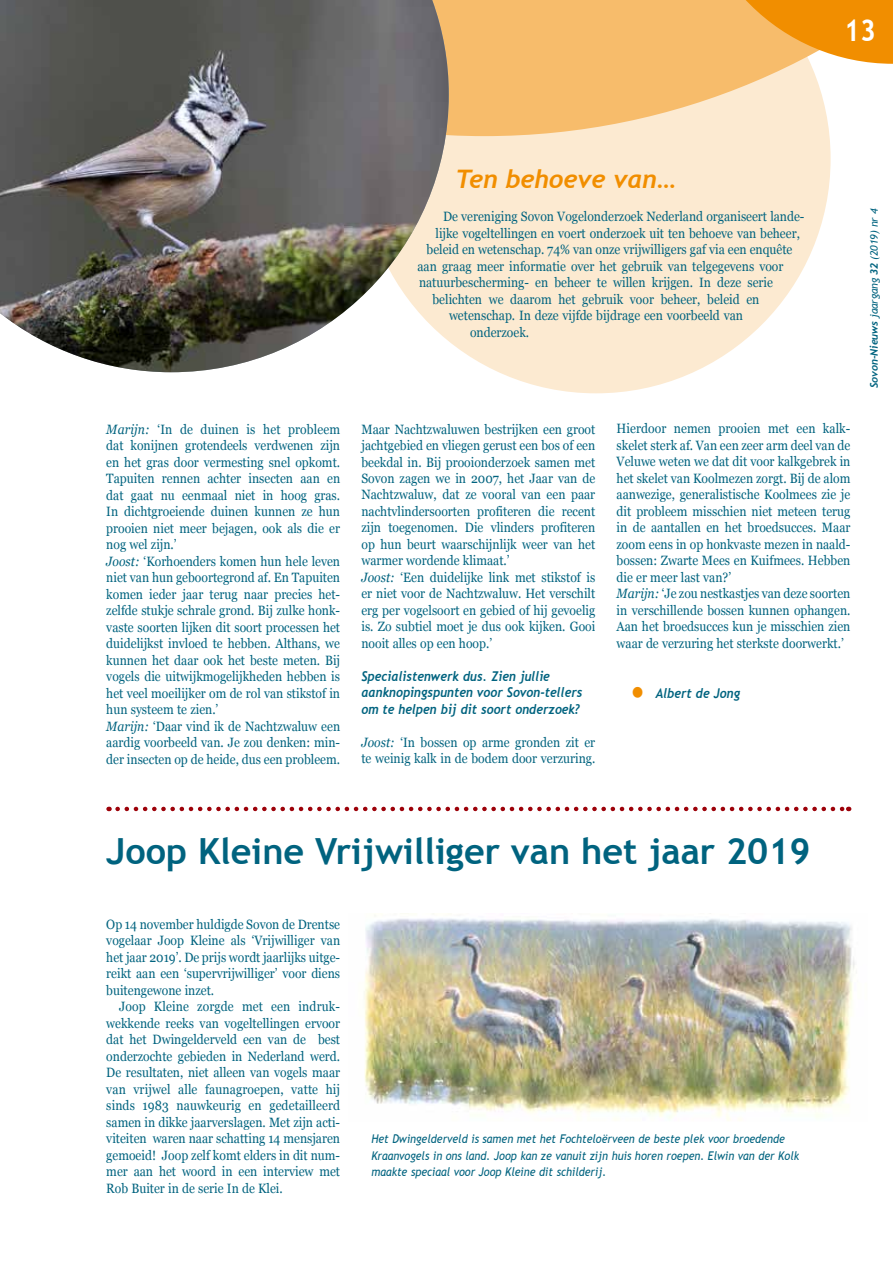
<style>
.page{position:relative;width:893px;height:1263px;background:#fff}
.page>*{position:absolute;margin:0;border:0;box-sizing:border-box;transform-origin:0 0}
.t1{font:700 36px "Trebuchet MS";color:#00637f}
.t2{font:700 30px "Trebuchet MS";color:#fff;scale:.9 1}
.t3{font:italic 700 25.5px "Trebuchet";color:#f18e00}
.t4{font:13.5px/16.5px "Georgia";color:#00637f;scale:.9 1}
.t5{font:italic 700 13.5px/16.5px "Trebuchet";color:#00637f;scale:.9 1}
.t6{font:italic 12px/16.5px "Trebuchet MS";color:#00637f;scale:.9 1}
.t7{font:italic 10.5px "Trebuchet MS";letter-spacing:-.01em;color:#00637f}
.s1{font-family:"Trebuchet";font-weight:700}
.s2{font-style:italic}
.s3{font-family:"Trebuchet MS";font-style:normal;font-size:34.5px;color:#f18e00}
</style>
<div class="page">
<svg style="left:449px;top:136px;width:382px;height:257px;background:#fcecd7"></svg>
<svg style="left:118px;top:807px;width:731px;height:4px"></svg>
<svg style="left:449px;top:0;width:381px;height:136px;background:#f8c683"></svg>
<svg style="left:691px;top:0;width:202px;height:64px;background:#f4a73b"></svg>
<img style="left:364px;top:913px;width:491px;height:208px">
<img style="left:0;top:0;width:449px;height:372px">
<h2 class="t2" style="left:844px;top:11px;width:37px">13</h2>
<h3 class="t3" style="left:455px;top:164px;width:222px">Ten behoeve van…</h3>
<p class="t4" style="left:443px;top:208px;width:403px">De vereniging Sovon Vogelonderzoek Nederland organiseert lande-</p>
<p class="t4" style="left:435px;top:224px;width:406px">lijke vogeltellingen en voert onderzoek uit ten behoeve van beheer,</p>
<p class="t4" style="left:426px;top:241px;width:408px">beleid en wetenschap. 74% van onze vrijwilligers gaf via een enquête</p>
<p class="t4" style="left:417px;top:257px;width:408px">aan graag meer informatie over het gebruik van telgegevens voor</p>
<p class="t4" style="left:419px;top:274px;width:395px">natuurbescherming- en beheer te willen krijgen. In deze serie</p>
<p class="t4" style="left:432px;top:290px;width:365px">belichten we daarom het gebruik voor beheer, beleid en</p>
<p class="t4" style="left:449px;top:307px;width:328px">wetenschap. In deze vijfde bijdrage een voorbeeld van</p>
<p class="t4" style="left:470px;top:323px;width:67px">onderzoek.</p>
<p class="t7" style="left:868px;top:388px;width:181px;rotate:-90deg"><span class="s1">Sovon-Nieuws</span> jaargang <span class="s1">32</span> (2019) nr 4</p>
<p class="t4" style="left:106px;top:420px;width:261px"><span class="s2">Marijn:</span> ‘In de duinen is het probleem dat konijnen grotendeels verdwenen zijn en het gras door vermesting snel opkomt.<br>Tapuiten rennen achter insecten aan en dat gaat nu eenmaal niet in hoog gras.<br>In dichtgroeiende duinen kunnen ze hun prooien niet meer bejagen, ook als die er nog wel zijn.’<br><span class="s2">Joost:</span> ‘Korhoenders komen hun hele leven niet van hun geboortegrond af. En Tapuiten komen ieder jaar terug naar precies het&shy;zelfde stukje schrale grond. Bij zulke honk&shy;vaste soorten lijken dit soort processen het duidelijkst invloed te hebben. Althans, we kunnen het daar ook het beste meten. Bij vogels die uitwijkmogelijkheden hebben is het veel moeilijker om de rol van stikstof in hun systeem te zien.’<br><span class="s2">Marijn:</span> ‘Daar vind ik de Nachtzwaluw een aardig voorbeeld van. Je zou denken: min&shy;der insecten op de heide, dus een probleem.</p>
<p class="t4" style="left:361px;top:420px;width:261px">Maar Nachtzwaluwen bestrijken een groot jachtgebied en vliegen gerust een bos of een beekdal in. Bij prooionderzoek samen met Sovon zagen we in 2007, het Jaar van de Nachtzwaluw, dat ze vooral van een paar nachtvlindersoorten profiteren die recent zijn toegenomen. Die vlinders profiteren op hun beurt waarschijnlijk weer van het warmer wordende klimaat.’<br><span class="s2">Joost:</span> ‘Een duidelijke link met stikstof is er niet voor de Nachtzwaluw. Het verschilt erg per vogelsoort en gebied of hij gevoelig is. Zo subtiel moet je dus ook kijken. Gooi nooit alles op een hoop.’</p>
<p class="t5" style="left:361px;top:668px;width:247px">Specialistenwerk dus. Zien jullie aanknopingspunten voor Sovon-tellers om te helpen bij dit soort onderzoek?</p>
<p class="t4" style="left:361px;top:733px;width:261px"><span class="s2">Joost:</span> ‘In bossen op arme gronden zit er te weinig kalk in de bodem door verzuring.</p>
<p class="t4" style="left:617px;top:420px;width:261px">Hierdoor nemen prooien met een kalk&shy;skelet sterk af. Van een zeer arm deel van de Veluwe weten we dat dit voor kalkgebrek in het skelet van Koolmezen zorgt. Bij de alom aanwezige, generalistische Koolmees zie je dit probleem misschien niet meteen terug in de aantallen en het broedsucces. Maar zoom eens in op honkvaste mezen in naald&shy;bossen: Zwarte Mees en Kuifmees. Hebben die er meer last van?’<br><span class="s2">Marijn:</span> ‘Je zou nestkastjes van deze soorten in verschillende bossen kunnen ophangen.<br>Aan het broedsucces kun je misschien zien waar de verzuring het sterkste doorwerkt.’</p>
<p class="t5" style="left:629px;top:685px;width:125px"><span class="s3">•</span> Albert de Jong</p>
<h1 class="t1" style="left:106px;top:829px;width:706px">Joop Kleine Vrijwilliger van het jaar 2019</h1>
<p class="t4" style="left:106px;top:915px;width:261px;text-align:justify">Op 14 november huldigde Sovon de Drentse vogelaar Joop Kleine als ‘Vrijwilliger van het jaar 2019’. De prijs wordt jaarlijks uitge&shy;reikt aan een ‘supervrijwilliger’ voor diens buitengewone inzet.</p>
<p class="t4" style="left:106px;top:998px;width:261px;text-align:justify;text-indent:13px">Joop Kleine zorgde met een indruk&shy;wekkende reeks van vogeltellingen ervoor dat het Dwingelderveld een van de best onderzochte gebieden in Nederland werd.<br>De resultaten, niet alleen van vogels maar van vrijwel alle faunagroepen, vatte hij sinds 1983 nauwkeurig en gedetailleerd samen in dikke jaarverslagen. Met zijn acti&shy;viteiten waren naar schatting 14 mensjaren gemoeid! Joop zelf komt elders in dit num&shy;mer aan het woord in een interview met Rob Buiter in de serie In de Klei.</p>
<p class="t6" style="left:371px;top:1131px;width:477px">Het Dwingelderveld is samen met het Fochteloërveen de beste plek voor broedende<br>Kraanvogels in ons land. Joop kan ze vanuit zijn huis horen roepen. Elwin van der Kolk maakte speciaal voor Joop Kleine dit schilderij.</p>
</div>
